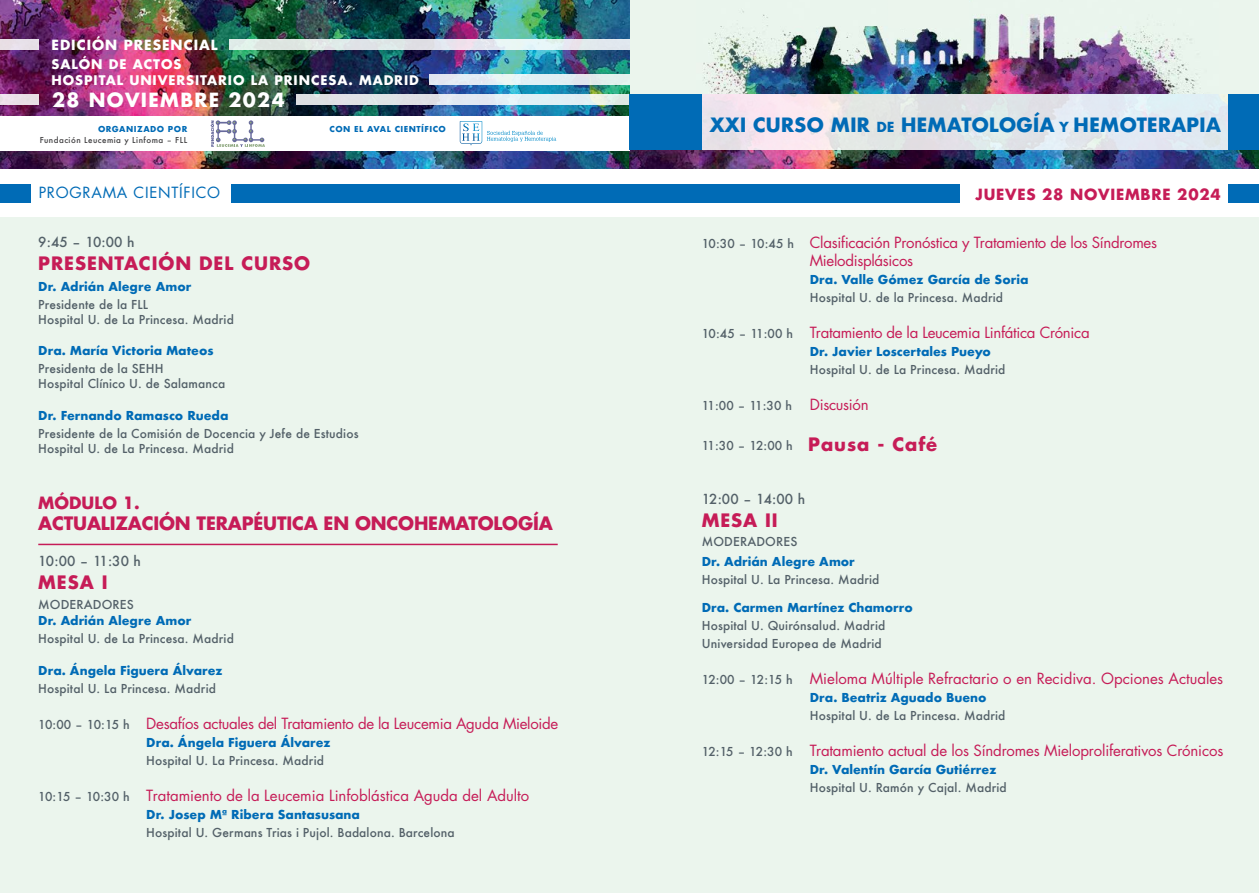
<style>
.page{position:relative;width:1259px;height:893px;background:#fff}
.page>*{position:absolute;margin:0;border:0;box-sizing:border-box;transform-origin:0 0}
.t1{font:700 19.2px "Futura";letter-spacing:-.01em;color:#006bb6}
.t2{font:700 19.05px "Futura Std";letter-spacing:.07em;color:#fff}
.t3{font:700 18px "Futura Std";letter-spacing:-.01em;color:#c61c57}
.t4{font:700 18px "Futura Std";letter-spacing:.05em;color:#c61c57}
.t5{font:700 16.5px "Futura Std";color:#c61c57}
.t6{font:15px/18px "Futura Std";letter-spacing:-.015em;color:#c61c57}
.t7{font:700 15px "Futura Std";letter-spacing:.05em;color:#c61c57}
.t8{font:15px "Futura Std";letter-spacing:.05em;color:#006bb6}
.t9{font:700 13.65px "Futura Std";letter-spacing:.07em;color:#fff}
.t10{font:500 13.5px "Futura";letter-spacing:.01em;color:#536068}
.t11{font:700 12.9px/15.5px "Futura Std";letter-spacing:.07em;color:#fff}
.t12{font:500 12px/15px "Futura";letter-spacing:.01em;color:#536068}
.t13{font:700 12px "Futura";color:#006bb6}
.t14{font:700 7.95px "Futura";letter-spacing:.06em;color:#006bb6}
.t15{font:500 7.95px "Futura";letter-spacing:.06em;color:#414042}
.s1{font-family:"Futura";font-weight:500;font-size:12px;color:#536068}
.s2{font-size:13.5px}
.s3{font-family:"Futura Std";font-weight:400;font-size:15px;color:#c61c57}
.s4{font-family:"Futura Std";font-weight:700;font-size:18px;color:#c61c57}
</style>
<div class="page">
<div style="left:629px;top:0;width:630px;height:168px;background:#ebf5ed"></div>
<img style="left:702px;top:10px;width:516px;height:85px">
<img style="left:0;top:0;width:629px;height:168px">
<img style="left:629px;top:150px;width:630px;height:18px">
<svg style="left:702px;top:95px;width:526px;height:55px;fill:#e2e7eb"></svg>
<svg style="left:229px;top:40px;width:400px;height:10px;background:#e2e8ea"></svg>
<div style="left:0;top:116px;width:629px;height:34px;background:#fff"></div>
<svg style="left:296px;top:94px;width:333px;height:11px;background:#e0e8ec"></svg>
<div style="left:429px;top:74px;width:200px;height:11px;background:#e1eef3"></div>
<div style="left:0;top:40px;width:38px;height:10px;background:#e7dfe7"></div>
<div style="left:0;top:94px;width:38px;height:11px;background:#eadfe6"></div>
<div style="left:193px;top:116px;width:89px;height:35px;background:#fff"></div>
<svg style="left:210px;top:120px;width:55px;height:27px"></svg>
<svg style="left:460px;top:121px;width:96px;height:24px"></svg>
<div style="left:629px;top:94px;width:73px;height:56px;background:#006bb6"></div>
<div style="left:1228px;top:95px;width:31px;height:55px;background:#006bb6"></div>
<div style="left:0;top:217px;width:1259px;height:676px;background:#ebf5ed"></div>
<div style="left:888px;top:0;width:81px;height:28px;background:#ebf5ed"></div>
<div style="left:232px;top:184px;width:728px;height:19px;background:#006bb6"></div>
<div style="left:1228px;top:184px;width:31px;height:19px;background:#006bb6"></div>
<hr style="left:38px;top:544px;width:520px;height:1px;background:#c61c57">
<div style="left:0;top:184px;width:30px;height:19px;background:#006bb6"></div>
<p class="t9" style="left:52px;top:36px;width:167px">EDICIÓN PRESENCIAL</p>
<p class="t11" style="left:52px;top:56px;width:369px">SALÓN DE ACTOS<br>HOSPITAL UNIVERSITARIO LA PRINCESA. MADRID</p>
<h2 class="t2" style="left:52px;top:87px;width:234px">28 NOVIEMBRE 2024</h2>
<p class="t14" style="left:98px;top:123px;width:91px">ORGANIZADO POR</p>
<p class="t14" style="left:329px;top:123px;width:118px">CON EL AVAL CIENTÍFICO</p>
<p class="t15" style="left:40px;top:134px;width:149px">Fundación Leucemia y Linfoma – FLL</p>
<p class="t8" style="left:39px;top:183px;width:183px">PROGRAMA CIENTÍFICO</p>
<p class="t10" style="left:38px;top:233px;width:98px">9:45 – 10:00 h</p>
<h3 class="t4" style="left:38px;top:251px;width:273px">PRESENTACIÓN DEL CURSO</h3>
<p class="t13" style="left:38px;top:278px;width:155px">Dr. Adrián Alegre Amor</p>
<p class="t12" style="left:38px;top:297px;width:197px">Presidente de la FLL<br>Hospital U. de La Princesa. Madrid</p>
<p class="t13" style="left:38px;top:342px;width:177px">Dra. María Victoria Mateos</p>
<p class="t12" style="left:38px;top:361px;width:188px">Presidenta de la SEHH<br>Hospital Clínico U. de Salamanca</p>
<p class="t13" style="left:38px;top:407px;width:192px">Dr. Fernando Ramasco Rueda</p>
<p class="t12" style="left:38px;top:426px;width:322px">Presidente de la Comisión de Docencia y Jefe de Estudios<br>Hospital U. de La Princesa. Madrid</p>
<h3 class="t5" style="left:38px;top:492px;width:103px">MÓDULO 1.</h3>
<h3 class="t3" style="left:38px;top:512px;width:516px">ACTUALIZACIÓN TERAPÉUTICA EN ONCOHEMATOLOGÍA</h3>
<p class="t10" style="left:38px;top:552px;width:104px">10:00 – 11:30 h</p>
<h3 class="t3" style="left:38px;top:571px;width:71px">MESA I</h3>
<p class="t12" style="left:38px;top:597px;width:97px">MODERADORES</p>
<p class="t13" style="left:38px;top:612px;width:155px">Dr. Adrián Alegre Amor</p>
<p class="t12" style="left:38px;top:631px;width:197px">Hospital U. de La Princesa. Madrid</p>
<p class="t13" style="left:38px;top:662px;width:186px">Dra. Ángela Figuera Álvarez</p>
<p class="t12" style="left:38px;top:681px;width:179px">Hospital U. La Princesa. Madrid</p>
<p class="t6" style="left:38px;top:715px;width:521px"><span class="s1">10:00 – 10:15 h</span> Desafíos actuales del Tratamiento de la Leucemia Aguda Mieloide</p>
<p class="t13" style="left:146px;top:734px;width:186px">Dra. Ángela Figuera Álvarez</p>
<p class="t12" style="left:146px;top:753px;width:179px">Hospital U. La Princesa. Madrid</p>
<p class="t6" style="left:38px;top:787px;width:492px"><span class="s1">10:15 – 10:30 h</span> Tratamiento de la Leucemia Linfoblástica Aguda del Adulto</p>
<p class="t13" style="left:146px;top:806px;width:215px">Dr. Josep Mª Ribera Santasusana</p>
<p class="t12" style="left:146px;top:825px;width:310px">Hospital U. Germans Trias i Pujol. Badalona. Barcelona</p>
<h1 class="t1" style="left:709px;top:110px;width:513px">XXI CURSO MIR <span class="s2">DE</span> HEMATOLOGÍA <span class="s2">Y</span> HEMOTERAPIA</h1>
<p class="t7" style="left:975px;top:184px;width:246px">JUEVES 28 NOVIEMBRE 2024</p>
<p class="t6" style="left:810px;top:234px;width:349px;text-indent:-108px"><span class="s1">10:30 – 10:45 h</span> Clasificación Pronóstica y Tratamiento de los Síndromes<br>Mielodisplásicos</p>
<p class="t13" style="left:810px;top:271px;width:220px">Dra. Valle Gómez García de Soria</p>
<p class="t12" style="left:810px;top:290px;width:195px">Hospital U. de la Princesa. Madrid</p>
<p class="t6" style="left:702px;top:324px;width:389px"><span class="s1">10:45 – 11:00 h</span> Tratamiento de la Leucemia Linfática Crónica</p>
<p class="t13" style="left:810px;top:343px;width:183px">Dr. Javier Loscertales Pueyo</p>
<p class="t12" style="left:810px;top:362px;width:197px">Hospital U. de La Princesa. Madrid</p>
<p class="t12" style="left:702px;top:398px;width:168px">11:00 – 11:30 h <span class="s3">Discusión</span></p>
<p class="t12" style="left:702px;top:438px;width:237px">11:30 – 12:00 h <span class="s4">Pausa - Café</span></p>
<p class="t10" style="left:702px;top:489px;width:105px">12:00 – 14:00 h</p>
<h3 class="t3" style="left:702px;top:508px;width:77px">MESA II</h3>
<p class="t12" style="left:702px;top:534px;width:97px">MODERADORES</p>
<p class="t13" style="left:702px;top:553px;width:155px">Dr. Adrián Alegre Amor</p>
<p class="t12" style="left:702px;top:572px;width:179px">Hospital U. La Princesa. Madrid</p>
<p class="t13" style="left:702px;top:599px;width:213px">Dra. Carmen Martínez Chamorro</p>
<p class="t12" style="left:702px;top:617px;width:185px;line-height:18px">Hospital U. Quirónsalud. Madrid<br>Universidad Europea de Madrid</p>
<p class="t6" style="left:702px;top:670px;width:523px"><span class="s1">12:00 – 12:15 h</span> Mieloma Múltiple Refractario o en Recidiva. Opciones Actuales</p>
<p class="t13" style="left:810px;top:689px;width:178px">Dra. Beatriz Aguado Bueno</p>
<p class="t12" style="left:810px;top:708px;width:197px">Hospital U. de La Princesa. Madrid</p>
<p class="t6" style="left:702px;top:742px;width:523px"><span class="s1">12:15 – 12:30 h</span> Tratamiento actual de los Síndromes Mieloproliferativos Crónicos</p>
<p class="t13" style="left:810px;top:761px;width:188px">Dr. Valentín García Gutiérrez</p>
<p class="t12" style="left:810px;top:780px;width:198px">Hospital U. Ramón y Cajal. Madrid</p>
</div>
